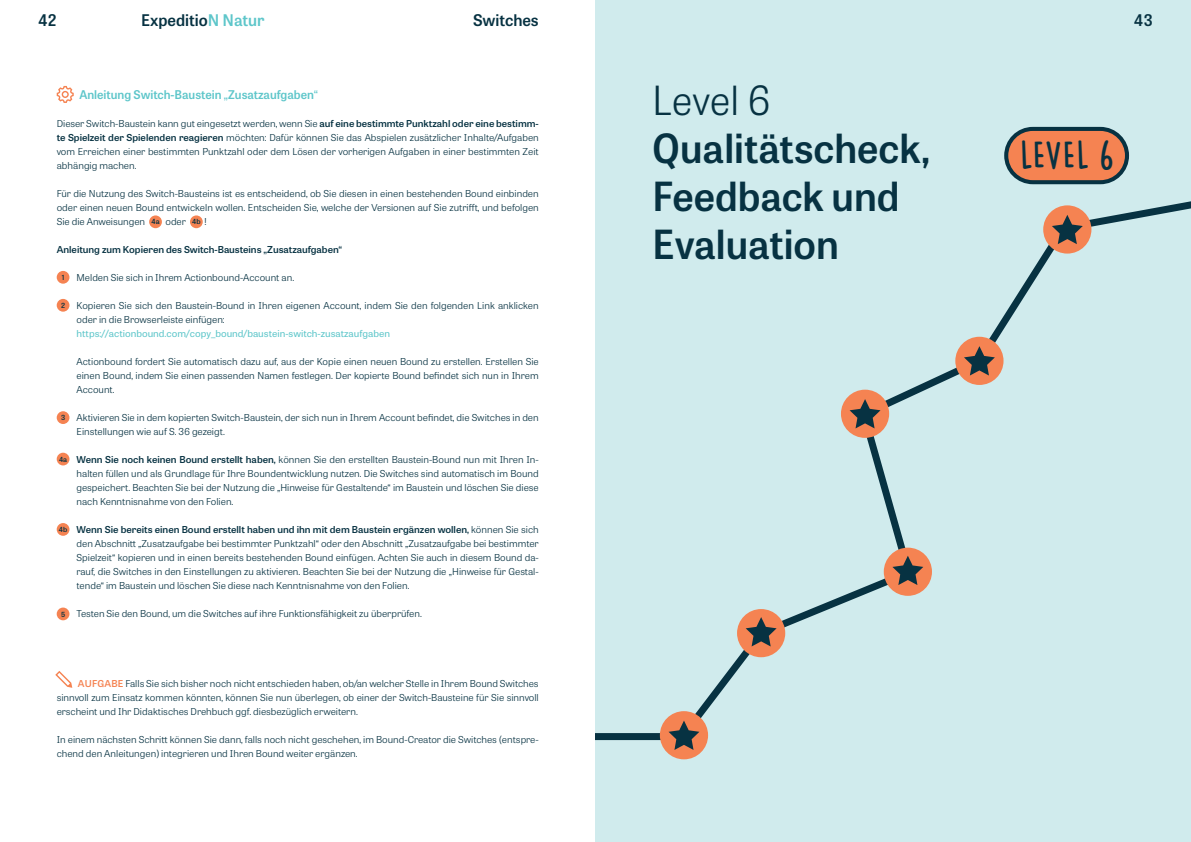
<style>
.page{position:relative;width:1191px;height:842px;background:#fff}
.page>*{position:absolute;margin:0;border:0;box-sizing:border-box;transform-origin:0 0}
.t1{font:600 40px/48px "Tablet Gothic";color:#073242}
.t2{font:300 40px "Tablet Gothic";letter-spacing:-.005em;color:#073242}
.t3{font:800 36.6px "Lemon Yellow Sun";letter-spacing:.01em;color:#073242}
.t4{font:600 16px "Tablet Gothic";color:#073242}
.t5{font:600 12px "Tablet Gothic";color:#5ec6ca}
.t6{font:300 9.5px/14px "Tablet Gothic Wide";color:#073242;text-align:justify}
.t7{font:9.5px "Tablet Gothic Wide";color:#5ec6ca}
.t8{font:600 9.5px "Tablet Gothic Wide";color:#073242}
.t9{font:600 7px "Tablet Gothic Wide";color:#073242}
.s1{color:#5ec6ca}
.s2{font-weight:400}
.s3{font-weight:600}
.s4{font-weight:600;color:#f58352}
</style>
<div class="page">
<div style="left:595px;top:0;width:596px;height:842px;background:#d0ebed"></div>
<svg style="left:855px;top:201px;width:336px;height:384px"></svg>
<div style="left:595px;top:733px;width:89px;height:7px;background:#073242"></div>
<svg style="left:671px;top:563px;width:246px;height:186px"></svg>
<div style="left:841px;top:390px;width:48px;height:48px;background:#f58352;border-radius:50%"></div>
<svg style="left:849px;top:399px;width:31px;height:29px"></svg>
<div style="left:883px;top:548px;width:49px;height:48px;background:#f58352;border-radius:50%"></div>
<svg style="left:892px;top:556px;width:31px;height:29px"></svg>
<div style="left:737px;top:609px;width:48px;height:48px;background:#f58352;border-radius:50%"></div>
<svg style="left:745px;top:617px;width:31px;height:29px"></svg>
<div style="left:660px;top:711px;width:48px;height:48px;background:#f58352;border-radius:50%"></div>
<svg style="left:668px;top:720px;width:31px;height:30px"></svg>
<div style="left:955px;top:337px;width:48px;height:48px;background:#f58352;border-radius:50%"></div>
<svg style="left:964px;top:346px;width:31px;height:30px"></svg>
<div style="left:1043px;top:205px;width:48px;height:49px;background:#f58352;border-radius:50%"></div>
<svg style="left:1052px;top:215px;width:30px;height:29px"></svg>
<div style="left:1006px;top:129px;width:121px;height:53px;background:#f58352;border-radius:27px"></div>
<div style="left:1004px;top:127px;width:125px;height:57px;border:4px solid #073242;border-radius:27px"></div>
<svg style="left:55px;top:671px;width:17px;height:17px"></svg>
<svg style="left:57px;top:86px;width:17px;height:17px"></svg>
<div style="left:57px;top:271px;width:12px;height:13px;background:#f58352;border-radius:50%"></div>
<div style="left:57px;top:299px;width:12px;height:13px;background:#f58352;border-radius:50%"></div>
<div style="left:57px;top:411px;width:12px;height:13px;background:#f58352;border-radius:50%"></div>
<div style="left:57px;top:453px;width:12px;height:12px;background:#f58352;border-radius:50%"></div>
<div style="left:57px;top:523px;width:12px;height:13px;background:#f58352;border-radius:50%"></div>
<div style="left:57px;top:607px;width:12px;height:13px;background:#f58352;border-radius:50%"></div>
<div style="left:149px;top:215px;width:13px;height:13px;background:#f58352;border-radius:50%"></div>
<div style="left:190px;top:215px;width:13px;height:13px;background:#f58352;border-radius:50%"></div>
<h3 class="t4" style="left:39px;top:9px;width:20px">42</h3>
<h3 class="t4" style="left:141px;top:9px;width:125px">Expeditio<span class="s1">N Natur</span></h3>
<h3 class="t4" style="left:473px;top:9px;width:67px">Switches</h3>
<h3 class="t4" style="left:1134px;top:9px;width:20px">43</h3>
<p class="t5" style="left:79px;top:86px;width:240px">Anleitung Switch-Baustein <span class="s2">„</span>Zusatzaufgaben<span class="s2">“</span></p>
<p class="t6" style="left:57px;top:116px;width:483px">Dieser Switch-Baustein kann gut eingesetzt werden, wenn Sie <span class="s3">auf eine bestimmte Punktzahl oder eine bestimm&shy;te Spielzeit der Spielenden reagieren</span> möchten: Dafür können Sie das Abspielen zusätzlicher Inhalte/Aufgaben vom Erreichen einer bestimmten Punktzahl oder dem Lösen der vorherigen Aufgaben in einer bestimmten Zeit abhängig machen.</p>
<p class="t6" style="left:57px;top:186px;width:483px">Für die Nutzung des Switch-Bausteins ist es entscheidend, ob Sie diesen in einen bestehenden Bound einbinden oder einen neuen Bound entwickeln wollen. Entscheiden Sie, welche der Versionen auf Sie zutrifft, und befolgen Sie die Anweisungen</p>
<p class="t6" style="left:165px;top:214px;width:22px">oder</p>
<p class="t6" style="left:204px;top:214px;width:4px">!</p>
<p class="t8" style="left:57px;top:243px;width:287px">Anleitung zum Kopieren des Switch-Bausteins „Zusatzaufgaben“</p>
<p class="t6" style="left:77px;top:270px;width:219px">Melden Sie sich in Ihrem Actionbound-Account an.</p>
<p class="t6" style="left:77px;top:298px;width:463px">Kopieren Sie sich den Baustein-Bound in Ihren eigenen Account, indem Sie den folgenden Link anklicken oder in die Browserleiste einfügen:</p>
<p class="t7" style="left:77px;top:327px;width:315px">https://actionbound.com/copy_bound/baustein-switch-zusatzaufgaben</p>
<p class="t6" style="left:77px;top:354px;width:464px">Actionbound fordert Sie automatisch dazu auf, aus der Kopie einen neuen Bound zu erstellen. Erstellen Sie einen Bound, indem Sie einen passenden Namen festlegen. Der kopierte Bound befindet sich nun in Ihrem Account.</p>
<p class="t6" style="left:77px;top:410px;width:464px">Aktivieren Sie in dem kopierten Switch-Baustein, der sich nun in Ihrem Account befindet, die Switches in den<br>Einstellungen wie auf S. 36 gezeigt.</p>
<p class="t6" style="left:77px;top:452px;width:464px"><span class="s3">Wenn Sie noch keinen Bound erstellt haben,</span> können Sie den erstellten Baustein-Bound nun mit Ihren In&shy;halten füllen und als Grundlage für Ihre Boundentwicklung nutzen. Die Switches sind automatisch im Bound gespeichert. Beachten Sie bei der Nutzung die „Hinweise für Gestaltende“ im Baustein und löschen Sie diese nach Kenntnisnahme von den Folien.</p>
<p class="t6" style="left:77px;top:522px;width:464px"><span class="s3">Wenn Sie bereits einen Bound erstellt haben und ihn mit dem Baustein ergänzen wollen,</span> können Sie sich den Abschnitt „Zusatzaufgabe bei bestimmter Punktzahl“ oder den Abschnitt „Zusatzaufgabe bei bestimmter Spielzeit“ kopieren und in einen bereits bestehenden Bound einfügen. Achten Sie auch in diesem Bound da&shy;rauf, die Switches in den Einstellungen zu aktivieren. Beachten Sie bei der Nutzung die „Hinweise für Gestal&shy;tende“ im Baustein und löschen Sie diese nach Kenntnisnahme von den Folien.</p>
<p class="t6" style="left:77px;top:606px;width:347px">Testen Sie den Bound, um die Switches auf ihre Funktionsfähigkeit zu überprüfen.</p>
<p class="t9" style="left:152px;top:217px;width:10px">4a</p>
<p class="t9" style="left:192px;top:217px;width:10px">4b</p>
<p class="t9" style="left:62px;top:272px;width:4px">1</p>
<p class="t9" style="left:61px;top:300px;width:6px">2</p>
<p class="t9" style="left:61px;top:413px;width:6px">3</p>
<p class="t9" style="left:59px;top:454px;width:10px">4a</p>
<p class="t9" style="left:59px;top:525px;width:10px">4b</p>
<p class="t9" style="left:61px;top:609px;width:6px">5</p>
<p class="t6" style="left:57px;top:676px;width:483px;text-indent:21px"><span class="s4">AUFGABE</span> Falls Sie sich bisher noch nicht entschieden haben, ob/an welcher Stelle in Ihrem Bound Switches sinnvoll zum Einsatz kommen könnten, können Sie nun überlegen, ob einer der Switch-Bausteine für Sie sinnvoll erscheint und Ihr Didaktisches Drehbuch ggf. diesbezüglich erweitern.</p>
<p class="t6" style="left:57px;top:732px;width:483px">In einem nächsten Schritt können Sie dann, falls noch nicht geschehen, im Bound-Creator die Switches (entspre&shy;chend den Anleitungen) integrieren und Ihren Bound weiter ergänzen.</p>
<h1 class="t2" style="left:652px;top:74px;width:120px">Level 6</h1>
<h1 class="t1" style="left:652px;top:123px;width:279px">Qualitätscheck,<br>Feedback und<br>Evaluation</h1>
<h2 class="t3" style="left:1020px;top:130px;width:96px">LEVEL 6</h2>
</div>
